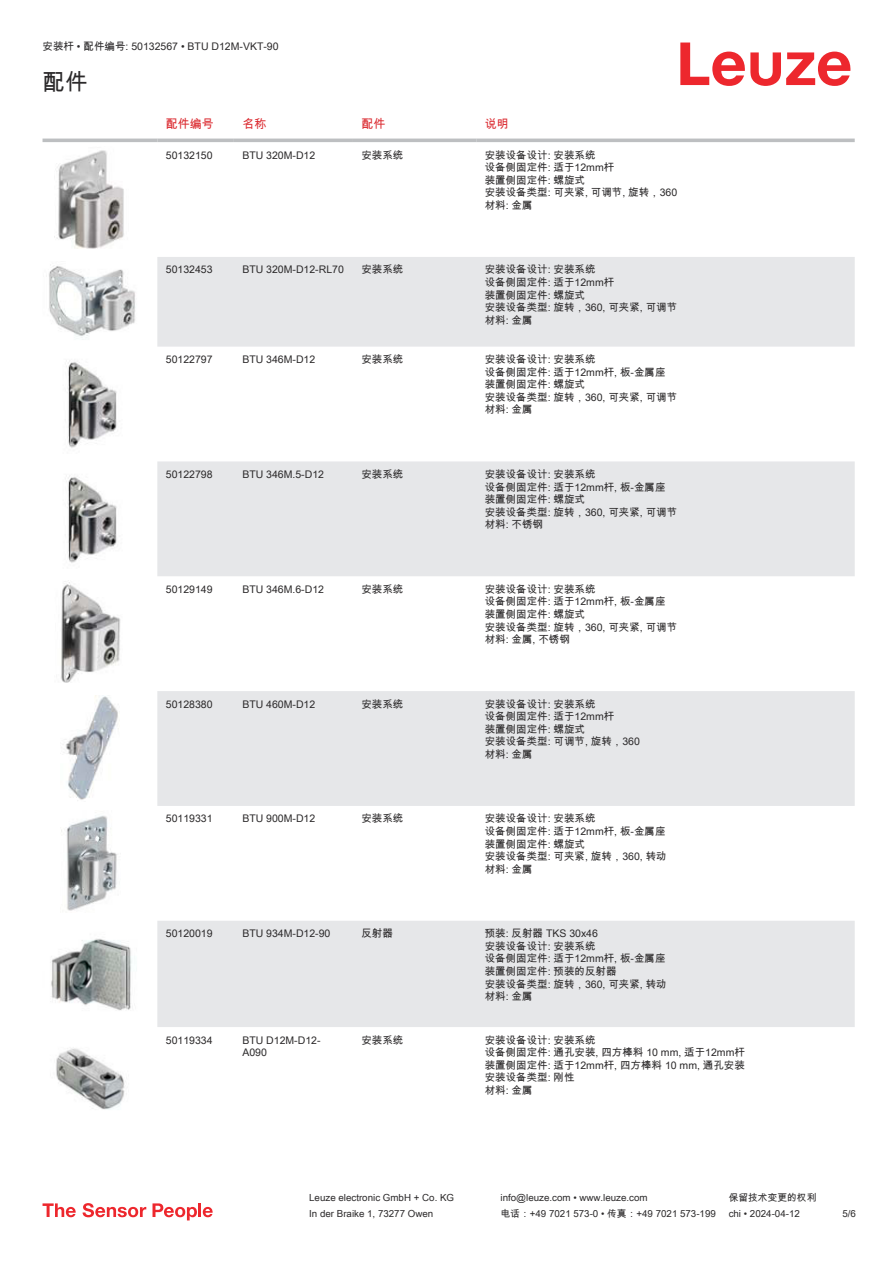
<style>
.page{position:relative;width:893px;height:1263px;background:#fff}
.page>*{position:absolute;margin:0;border:0;box-sizing:border-box;transform-origin:0 0}
.t1{font:22.5px "Arial Unicode MS";color:#2b292a}
.t2{font:12px "Arial Unicode MS";color:#db2a30}
.t3{font:10.5px/12.6px "Arial Unicode MS";color:#2b292a}
.t4{font:9.75px "Arial Unicode MS";color:#2b292a}
</style>
<div class="page">
<svg style="left:680px;top:43px;width:170px;height:43px"></svg>
<svg style="left:157px;top:257px;width:698px;height:770px;fill:#e6e7e9"></svg>
<hr style="left:43px;top:139px;width:114px;height:3px;background:#bdbfc1">
<hr style="left:157px;top:139px;width:77px;height:3px;background:#bdbfc1">
<hr style="left:234px;top:139px;width:119px;height:3px;background:#bdbfc1">
<hr style="left:353px;top:139px;width:123px;height:3px;background:#bdbfc1">
<hr style="left:476px;top:139px;width:379px;height:3px;background:#bdbfc1">
<img style="left:54px;top:150px;width:70px;height:99px">
<img style="left:49px;top:266px;width:87px;height:74px">
<img style="left:66px;top:360px;width:51px;height:88px">
<img style="left:66px;top:475px;width:51px;height:88px">
<img style="left:61px;top:581px;width:60px;height:102px">
<img style="left:65px;top:695px;width:54px;height:106px">
<img style="left:61px;top:815px;width:57px;height:96px">
<img style="left:51px;top:938px;width:81px;height:73px">
<img style="left:56px;top:1048px;width:69px;height:62px">
<svg style="left:43px;top:1203px;width:33px;height:14px"></svg>
<svg style="left:83px;top:1203px;width:63px;height:14px"></svg>
<svg style="left:153px;top:1203px;width:44px;height:17px"></svg>
<hr style="left:198px;top:1203px;width:3px;height:14px;background:#ed272d">
<svg style="left:203px;top:1207px;width:10px;height:10px"></svg>
<p class="t3" style="left:43px;top:40px;width:238px">安装杆 • 配件编号: 50132567 • BTU D12M-VKT-90</p>
<h1 class="t1" style="left:43px;top:66px;width:46px">配件</h1>
<p class="t2" style="left:166px;top:115px;width:49px">配件编号</p>
<p class="t2" style="left:242px;top:115px;width:25px">名称</p>
<p class="t2" style="left:361px;top:115px;width:25px">配件</p>
<p class="t2" style="left:485px;top:115px;width:25px">说明</p>
<p class="t3" style="left:166px;top:148px;width:48px">50132150</p>
<p class="t3" style="left:242px;top:148px;width:74px">BTU 320M-D12</p>
<p class="t3" style="left:361px;top:148px;width:43px">安装系统</p>
<p class="t3" style="left:485px;top:148px;width:194px">安装设备设计: 安装系统<br>设备侧固定件: 适于12mm杆<br>装置侧固定件: 螺旋式<br>安装设备类型: 可夹紧, 可调节, 旋转，360材料: 金属</p>
<p class="t3" style="left:166px;top:263px;width:48px">50132453</p>
<p class="t3" style="left:242px;top:263px;width:103px">BTU 320M-D12-RL70</p>
<p class="t3" style="left:361px;top:263px;width:43px">安装系统</p>
<p class="t3" style="left:485px;top:263px;width:194px">安装设备设计: 安装系统<br>设备侧固定件: 适于12mm杆<br>装置侧固定件: 螺旋式<br>安装设备类型: 旋转，360, 可夹紧, 可调节材料: 金属</p>
<p class="t3" style="left:166px;top:353px;width:48px">50122797</p>
<p class="t3" style="left:242px;top:353px;width:74px">BTU 346M-D12</p>
<p class="t3" style="left:361px;top:353px;width:43px">安装系统</p>
<p class="t3" style="left:485px;top:353px;width:194px">安装设备设计: 安装系统<br>设备侧固定件: 适于12mm杆, 板-金属座装置侧固定件: 螺旋式<br>安装设备类型: 旋转，360, 可夹紧, 可调节材料: 金属</p>
<p class="t3" style="left:166px;top:468px;width:48px">50122798</p>
<p class="t3" style="left:242px;top:468px;width:83px">BTU 346M.5-D12</p>
<p class="t3" style="left:361px;top:468px;width:43px">安装系统</p>
<p class="t3" style="left:485px;top:468px;width:194px">安装设备设计: 安装系统<br>设备侧固定件: 适于12mm杆, 板-金属座装置侧固定件: 螺旋式<br>安装设备类型: 旋转，360, 可夹紧, 可调节材料: 不锈钢</p>
<p class="t3" style="left:166px;top:582px;width:48px">50129149</p>
<p class="t3" style="left:242px;top:582px;width:83px">BTU 346M.6-D12</p>
<p class="t3" style="left:361px;top:582px;width:43px">安装系统</p>
<p class="t3" style="left:485px;top:582px;width:194px">安装设备设计: 安装系统<br>设备侧固定件: 适于12mm杆, 板-金属座装置侧固定件: 螺旋式<br>安装设备类型: 旋转，360, 可夹紧, 可调节材料: 金属, 不锈钢</p>
<p class="t3" style="left:166px;top:697px;width:48px">50128380</p>
<p class="t3" style="left:242px;top:697px;width:74px">BTU 460M-D12</p>
<p class="t3" style="left:361px;top:697px;width:43px">安装系统</p>
<p class="t3" style="left:485px;top:697px;width:157px">安装设备设计: 安装系统<br>设备侧固定件: 适于12mm杆<br>装置侧固定件: 螺旋式<br>安装设备类型: 可调节, 旋转，360材料: 金属</p>
<p class="t3" style="left:166px;top:812px;width:48px">50119331</p>
<p class="t3" style="left:242px;top:812px;width:74px">BTU 900M-D12</p>
<p class="t3" style="left:361px;top:812px;width:43px">安装系统</p>
<p class="t3" style="left:485px;top:812px;width:184px">安装设备设计: 安装系统<br>设备侧固定件: 适于12mm杆, 板-金属座装置侧固定件: 螺旋式<br>安装设备类型: 可夹紧, 旋转，360, 转动材料: 金属</p>
<p class="t3" style="left:166px;top:927px;width:48px">50120019</p>
<p class="t3" style="left:242px;top:927px;width:90px">BTU 934M-D12-90</p>
<p class="t3" style="left:361px;top:927px;width:33px">反射器</p>
<p class="t3" style="left:485px;top:927px;width:184px">预装: 反射器 TKS 30x46<br>安装设备设计: 安装系统<br>设备侧固定件: 适于12mm杆, 板-金属座装置侧固定件: 预装的反射器<br>安装设备类型: 旋转，360, 可夹紧, 转动材料: 金属</p>
<p class="t3" style="left:166px;top:1033px;width:48px">50119334</p>
<p class="t3" style="left:242px;top:1033px;width:80px">BTU D12M-D12-<br>A090</p>
<p class="t3" style="left:361px;top:1033px;width:43px">安装系统</p>
<p class="t3" style="left:485px;top:1033px;width:262px">安装设备设计: 安装系统<br>设备侧固定件: 通孔安装, 四方棒料 10 mm, 适于12mm杆装置侧固定件: 适于12mm杆, 四方棒料 10 mm, 通孔安装安装设备类型: 刚性<br>材料: 金属</p>
<p class="t4" style="left:309px;top:1191px;width:146px">Leuze electronic GmbH + Co. KG</p>
<p class="t4" style="left:501px;top:1191px;width:149px">info@leuze.com • www.leuze.com</p>
<p class="t4" style="left:729px;top:1191px;width:89px">保留技术变更的权利</p>
<p class="t4" style="left:309px;top:1206px;width:126px">In der Braike 1, 73277 Owen</p>
<p class="t4" style="left:501px;top:1206px;width:217px">电话：+49 7021 573-0 • 传真：+49 7021 573-199</p>
<p class="t4" style="left:729px;top:1206px;width:73px">chi • 2024-04-12</p>
<p class="t4" style="left:842px;top:1206px;width:15px">5/6</p>
</div>
